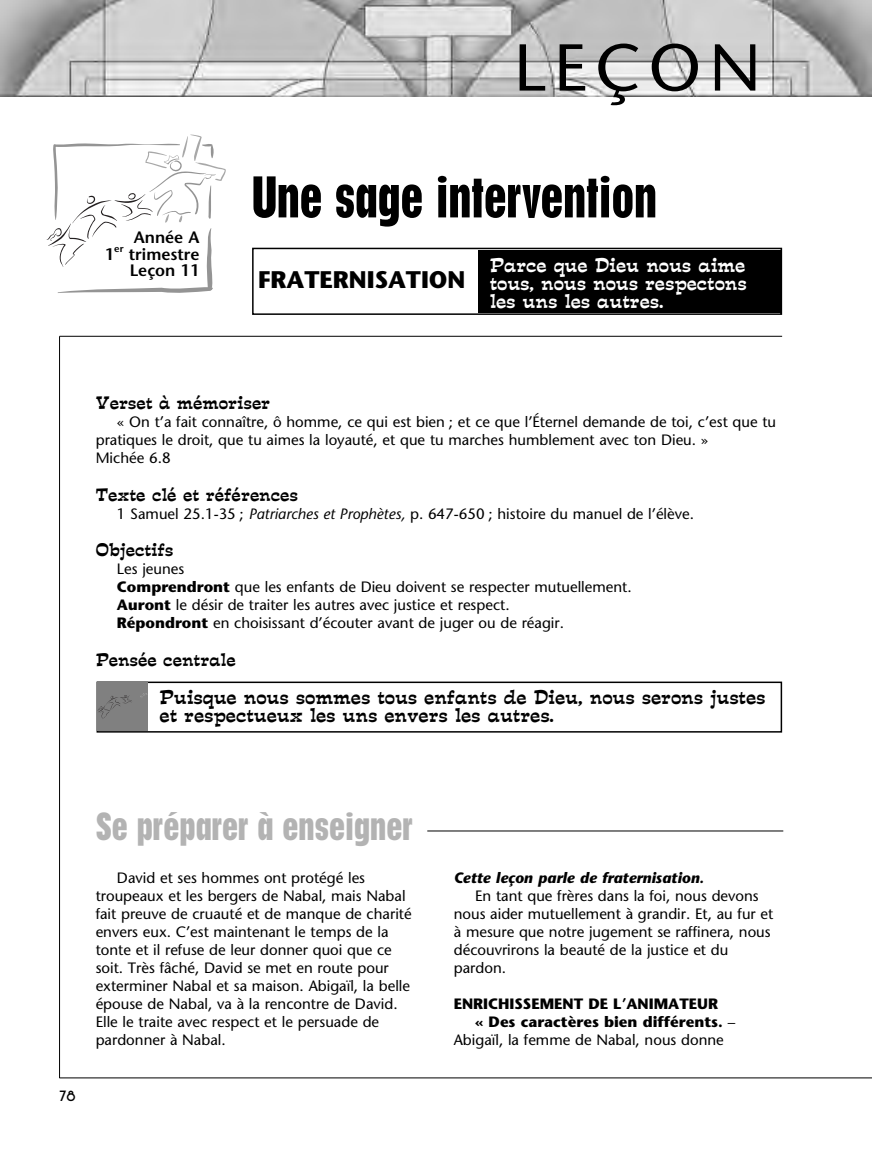
<style>
.page{position:relative;width:872px;height:1149px;background:#fff}
.page>*{position:absolute;margin:0;border:0;box-sizing:border-box;transform-origin:0 0}
.t1{font:66px "Stone Sans";letter-spacing:.125em;color:#000}
.t2{font:700 condensed 54px "Placard";color:#000;scale:.94 1}
.t3{font:700 condensed 36px "Placard";color:#b3b3b3}
.t4{font:700 24px "Stone Sans";color:#000}
.t5{font:18px/18px "Estro Font";color:#000}
.t6{font:18px/18px "Estro Font";color:#fff;text-align:justify}
.t7{font:16.5px "Estro Font";color:#000}
.t8{font:600 16.5px/16.5px "Stone Sans";color:#000}
.t9{font:15px/18px "Stone Sans";color:#000}
.t10{font:700 15px "Stone Sans";color:#000}
.t11{font:italic 700 15px "Stone Sans";color:#000}
.t12{font:700 15px "New Garden";color:#000}
.t13{font:600 9.9px "Stone Sans";color:#000}
.s1{font-style:italic}
.s2{font-weight:700}
.s3{font-weight:400}
</style>
<div class="page">
<div style="left:478px;top:250px;width:304px;height:63px;background:#000"></div>
<img style="left:0;top:0;width:872px;height:96px">
<svg style="left:46px;top:134px;width:180px;height:159px"></svg>
<div style="left:252px;top:247px;width:530px;height:68px;border:2px solid #000"></div>
<hr style="left:60px;top:336px;width:722px;height:1px;background:#000">
<hr style="left:59px;top:336px;width:1px;height:741px;background:#000">
<hr style="left:60px;top:1077px;width:812px;height:1px;background:#000">
<hr style="left:427px;top:830px;width:356px;height:1px;background:#000">
<div style="left:97px;top:681px;width:685px;height:51px;border:2px solid #000"></div>
<div style="left:97px;top:681px;width:51px;height:49px;background:#808080"></div>
<svg style="left:97px;top:695px;width:35px;height:24px"></svg>
<p class="t8" style="left:134px;top:231px;width:67px">Année A</p>
<p class="t8" style="left:105px;top:247px;width:11px">1</p>
<p class="t13" style="left:114px;top:244px;width:11px">er</p>
<p class="t8" style="left:129px;top:247px;width:72px">trimestre<br>Leçon 11</p>
<h1 class="t1" style="left:514px;top:42px;width:248px">LEÇON</h1>
<h2 class="t2" style="left:252px;top:176px;width:432px">Une sage intervention</h2>
<h3 class="t4" style="left:258px;top:270px;width:209px">FRATERNISATION</h3>
<p class="t6" style="left:490px;top:256px;width:258px">Parce que Dieu nous aime tous, nous nous respectons les uns les autres.</p>
<p class="t7" style="left:96px;top:393px;width:176px">Verset à mémoriser</p>
<p class="t9" style="left:96px;top:414px;width:682px;text-indent:21px">« On t’a fait connaître, ô homme, ce qui est bien ; et ce que l’Éternel demande de toi, c’est que tu pratiques le droit, que tu aimes la loyauté, et que tu marches humblement avec ton Dieu. »<br>Michée 6.8</p>
<p class="t7" style="left:96px;top:485px;width:204px">Texte clé et références</p>
<p class="t9" style="left:117px;top:506px;width:578px">1 Samuel 25.1-35 ; <span class="s1">Patriarches et Prophètes,</span> p. 647-650 ; histoire du manuel de l’élève.</p>
<p class="t7" style="left:96px;top:540px;width:79px">Objectifs</p>
<p class="t9" style="left:117px;top:561px;width:516px">Les jeunes<br><span class="s2">Comprendront</span> que les enfants de Dieu doivent se respecter mutuellement.<br><span class="s2">Auront</span> le désir de traiter les autres avec justice et respect.<br><span class="s2">Répondront</span> en choisissant d’écouter avant de juger ou de réagir.</p>
<p class="t7" style="left:96px;top:650px;width:141px">Pensée centrale</p>
<p class="t5" style="left:160px;top:689px;width:607px">Puisque nous sommes tous enfants de Dieu, nous serons justes et respectueux les uns envers les autres.</p>
<p class="t12" style="left:60px;top:1086px;width:17px">78</p>
<h3 class="t3" style="left:96px;top:812px;width:319px">Se préparer à enseigner</h3>
<p class="t9" style="left:96px;top:869px;width:317px;text-indent:21px">David et ses hommes ont protégé les troupeaux et les bergers de Nabal, mais Nabal fait preuve de cruauté et de manque de charité envers eux. C’est maintenant le temps de la tonte et il refuse de leur donner quoi que ce soit. Très fâché, David se met en route pour exterminer Nabal et sa maison. Abigaïl, la belle épouse de Nabal, va à la rencontre de David.<br>Elle le traite avec respect et le persuade de pardonner à Nabal.</p>
<p class="t11" style="left:454px;top:871px;width:252px">Cette leçon parle de fraternisation.</p>
<p class="t9" style="left:454px;top:887px;width:321px;text-indent:21px">En tant que frères dans la foi, nous devons nous aider mutuellement à grandir. Et, au fur et à mesure que notre jugement se raffinera, nous découvrirons la beauté de la justice et du pardon.</p>
<p class="t10" style="left:454px;top:997px;width:266px">ENRICHISSEMENT DE L’ANIMATEUR</p>
<p class="t10" style="left:475px;top:1015px;width:262px">« Des caractères bien différents. <span class="s3">–</span></p>
<p class="t9" style="left:454px;top:1031px;width:271px">Abigaïl, la femme de Nabal, nous donne</p>
</div>
